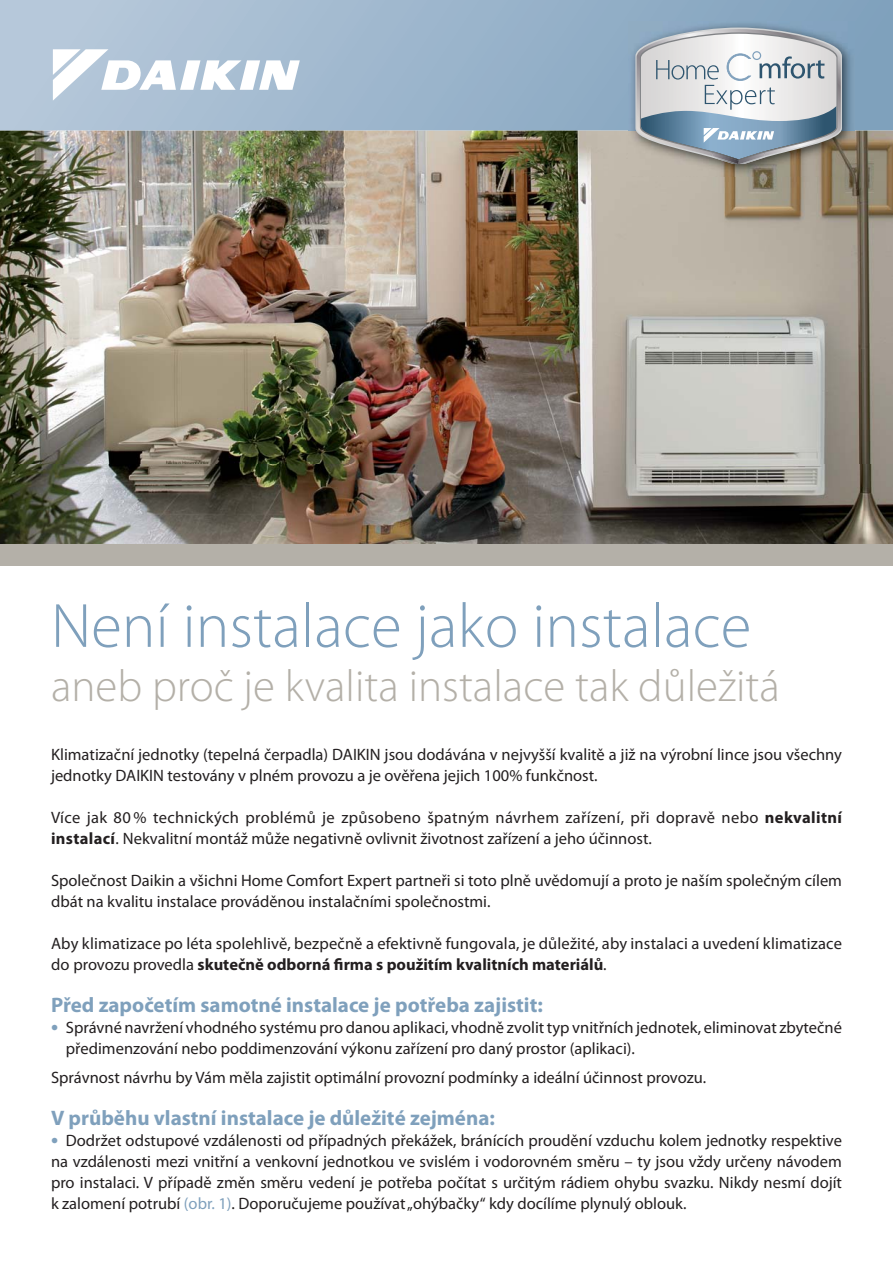
<style>
.page{position:relative;width:893px;height:1263px;background:#fff}
.page>*{position:absolute;margin:0;border:0;box-sizing:border-box;transform-origin:0 0}
.t1{font:300 63px "Myriad Pro";color:#7fa0bc}
.t2{font:300 45px "Myriad Pro";color:#b4b0a8}
.t3{font:700 21px "Myriad Pro";color:#7fa0bc}
.t4{font:16.5px/21px "Myriad Pro";color:#231f20}
.s1{font-weight:700}
.s2{font-weight:700;font-size:21px;color:#7fa0bc}
.s3{color:#7fa0bc}
</style>
<div class="page">
<img style="left:0;top:130px;width:893px;height:413px">
<img style="left:19px;top:512px;width:844px;height:32px">
<svg style="left:0;top:0;width:893px;height:130px"></svg>
<svg style="left:53px;top:49px;width:247px;height:52px"></svg>
<img style="left:629px;top:21px;width:225px;height:155px">
<svg style="left:635px;top:28px;width:207px;height:136px"></svg>
<div style="left:0;top:544px;width:893px;height:22px;background:#b4b0a8"></div>
<h1 class="t1" style="left:51px;top:602px;width:702px">Není instalace jako instalace</h1>
<h2 class="t2" style="left:51px;top:669px;width:730px">aneb proč je kvalita instalace tak důležitá</h2>
<p class="t4" style="left:51px;top:745px;width:792px">Klimatizační jednotky (tepelná čerpadla) DAIKIN jsou dodávána v nejvyšší kvalitě a již na výrobní lince jsou všechny jednotky DAIKIN testovány v plném provozu a je ověřena jejich 100% funkčnost.</p>
<p class="t4" style="left:51px;top:808px;width:792px">Více jak 80 % technických problémů je způsobeno špatným návrhem zařízení, při dopravě nebo <span class="s1">nekvalitní instalací</span>. Nekvalitní montáž může negativně ovlivnit životnost zařízení a jeho účinnost.</p>
<p class="t4" style="left:51px;top:871px;width:792px">Společnost Daikin a všichni Home Comfort Expert partneři si toto plně uvědomují a proto je naším společným cílem dbát na kvalitu instalace prováděnou instalačními společnostmi.</p>
<p class="t4" style="left:51px;top:934px;width:792px">Aby klimatizace po léta spolehlivě, bezpečně a efektivně fungovala, je důležité, aby instalaci a uvedení klimatizace do provozu provedla <span class="s1">skutečně odborná firma s použitím kvalitních materiálů</span>.</p>
<p class="t3" style="left:51px;top:997px;width:493px">Před započetím samotné instalace je potřeba zajistit:</p>
<p class="t4" style="left:66px;top:1018px;width:778px;text-indent:-15px"><span class="s2">•</span> Správné navržení vhodného systému pro danou aplikaci, vhodně zvolit typ vnitřních jednotek, eliminovat zbytečné předimenzování nebo poddimenzování výkonu zařízení pro daný prostor (aplikaci).</p>
<p class="t4" style="left:51px;top:1069px;width:657px">Správnost návrhu by Vám měla zajistit optimální provozní podmínky a ideální účinnost provozu.</p>
<p class="t3" style="left:51px;top:1110px;width:445px">V průběhu vlastní instalace je důležité zejména:</p>
<p class="t4" style="left:51px;top:1132px;width:792px;text-align:justify"><span class="s2">•</span> Dodržet odstupové vzdálenosti od případných překážek, bránících proudění vzduchu kolem jednotky respektive na vzdálenosti mezi vnitřní a venkovní jednotkou ve svislém i vodorovném směru – ty jsou vždy určeny návodem pro instalaci. V případě změn směru vedení je potřeba počítat s určitým rádiem ohybu svazku. Nikdy nesmí dojít k zalomení potrubí <span class="s3">(obr. 1)</span>. Doporučujeme používat „ohýbačky“ kdy docílíme plynulý oblouk.</p>
</div>
